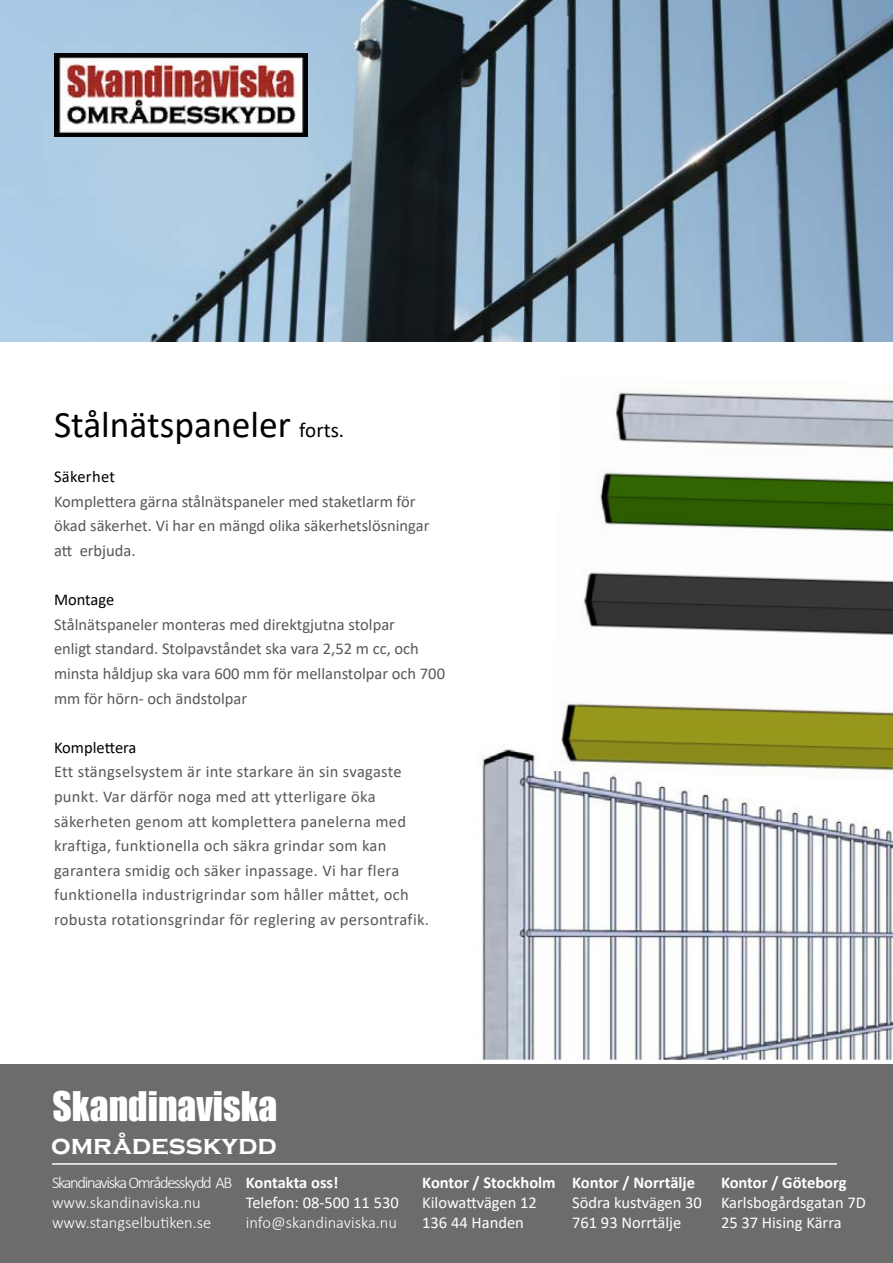
<style>
.page{position:relative;width:893px;height:1263px;background:#fff}
.page>*{position:absolute;margin:0;border:0;box-sizing:border-box;transform-origin:0 0}
.t1{font:37.5px "Calibri";color:#000}
.t2{font:37.5px "Impact";color:#fff}
.t3{font:700 27.45px "Copperplate Gothic";color:#fff}
.t4{font:16.5px/24.6px "Calibri";letter-spacing:.02em;color:#58585a}
.t5{font:16.5px/24.6px "Calibri";color:#58585a}
.t6{font:16.5px/19.8px "Calibri";color:#fff}
.t7{font:300 16.5px/19.8px "Calibri";letter-spacing:-.005em;color:#fff}
.t8{font:700 16.5px "Calibri";color:#fff}
.t9{font:16.5px "Calibri";color:#000}
.t10{font:16.5px "Calibri";letter-spacing:.02em;color:#000}
.s1{font-size:21px}
</style>
<div class="page">
<div style="left:0;top:1064px;width:893px;height:199px;background:#6c6c6c"></div>
<img style="left:0;top:0;width:893px;height:342px">
<hr style="left:52px;top:1163px;width:785px;height:2px;background:#fff">
<img style="left:54px;top:53px;width:253px;height:84px">
<img style="left:481px;top:749px;width:412px;height:310px">
<img style="left:551px;top:391px;width:342px;height:389px">
<h1 class="t1" style="left:54px;top:399px;width:292px">Stålnätspaneler <span class="s1">forts.</span></h1>
<p class="t10" style="left:54px;top:465px;width:63px">Säkerhet</p>
<p class="t5" style="left:54px;top:488px;width:377px">Komplettera gärna stålnätspaneler med staketlarm för ökad säkerhet. Vi har en mängd olika säkerhetslösningar att erbjuda.</p>
<p class="t9" style="left:54px;top:588px;width:62px">Montage</p>
<p class="t5" style="left:54px;top:611px;width:393px">Stålnätspaneler monteras med direktgjutna stolpar<br>enligt standard. Stolpavståndet ska vara 2,52 m cc, och minsta håldjup ska vara 600 mm för mellanstolpar och 700 mm för hörn- och ändstolpar</p>
<p class="t9" style="left:54px;top:736px;width:84px">Komplettera</p>
<p class="t4" style="left:54px;top:759px;width:377px">Ett stängselsystem är inte starkare än sin svagaste punkt. Var därför noga med att ytterligare öka säkerheten genom att komplettera panelerna med kraftiga, funktionella och säkra grindar som kan garantera smidig och säker inpassage. Vi har flera funktionella industrigrindar som håller måttet, och robusta rotationsgrindar för reglering av persontrafik.</p>
<h1 class="t2" style="left:53px;top:1077px;width:226px">Skandinaviska</h1>
<h2 class="t3" style="left:51px;top:1129px;width:227px">områdesskydd</h2>
<p class="t7" style="left:52px;top:1172px;width:182px">Skandinaviska Områdesskydd AB www.skandinaviska.nu www.stangselbutiken.se</p>
<p class="t8" style="left:422px;top:1171px;width:135px">Kontor / Stockholm</p>
<p class="t8" style="left:246px;top:1171px;width:94px">Kontakta oss!</p>
<p class="t6" style="left:246px;top:1192px;width:154px">Telefon: 08-500 11 530</p>
<p class="t7" style="left:246px;top:1212px;width:153px">info@skandinaviska.nu</p>
<p class="t6" style="left:422px;top:1192px;width:116px">Kilowattvägen 12<br>136 44 Handen</p>
<p class="t8" style="left:572px;top:1171px;width:124px">Kontor / Norrtälje</p>
<p class="t6" style="left:572px;top:1192px;width:131px">Södra kustvägen 30<br>761 93 Norrtälje</p>
<p class="t8" style="left:721px;top:1171px;width:127px">Kontor / Göteborg</p>
<p class="t6" style="left:721px;top:1192px;width:146px">Karlsbogårdsgatan 7D<br>25 37 Hising Kärra</p>
</div>
